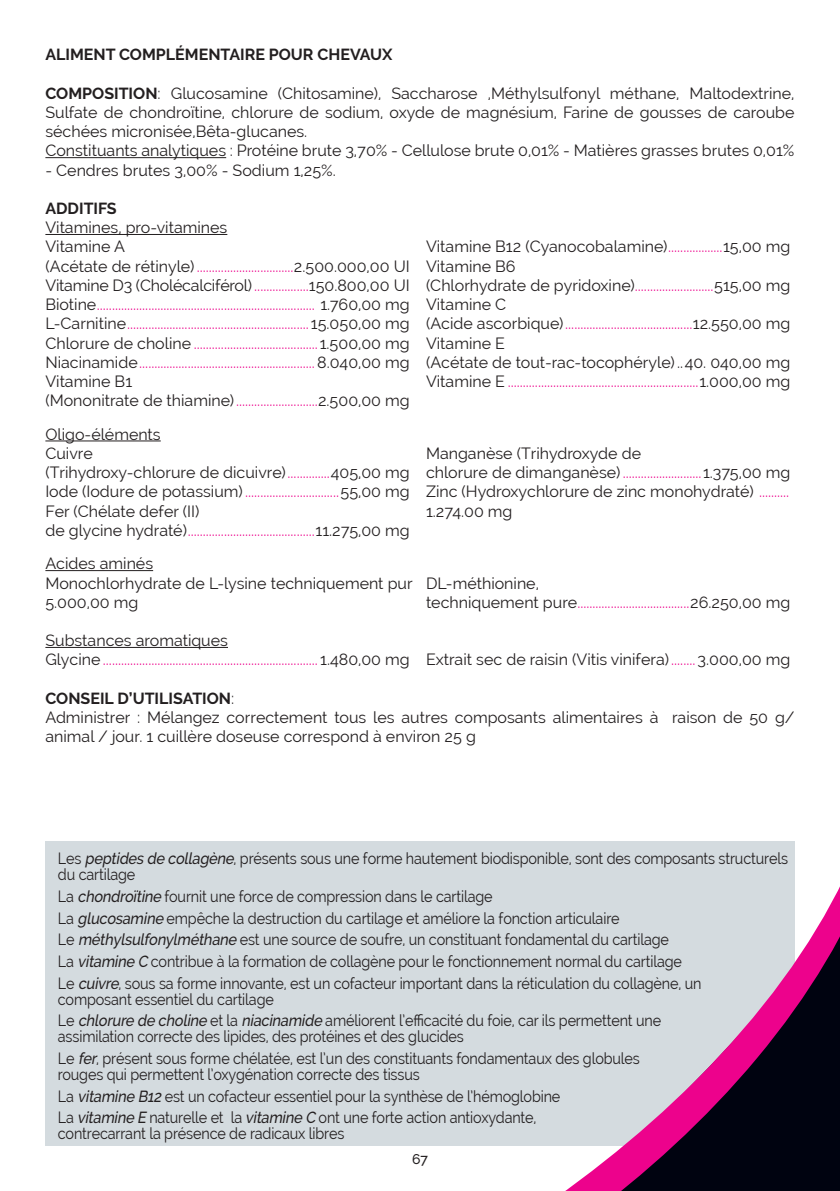
<style>
.page{position:relative;width:840px;height:1191px;background:#fff}
.page>*{position:absolute;margin:0;border:0;box-sizing:border-box;transform-origin:0 0}
.t1{font:16px/19.2px "Raleway";letter-spacing:-.01em;color:#231f20}
.t2{font:16px/21.6px "Raleway";letter-spacing:-.01em;color:#231f20;scale:.9 1}
.t3{font:16px/19.2px "Raleway";color:#ed028c}
.t4{font:700 16px "Raleway";color:#231f20}
.t5{font:500 14px "Raleway";color:#231f20}
.s1{font-weight:700}
.s2{color:#231f20}
.s3{color:#ed028c}
.s4{font-weight:500;font-style:italic}
</style>
<div class="page">
<hr style="left:45px;top:157px;width:181px;height:1px;background:#231f20">
<hr style="left:45px;top:234px;width:182px;height:1px;background:#231f20">
<hr style="left:45px;top:440px;width:116px;height:1px;background:#231f20">
<hr style="left:45px;top:570px;width:108px;height:1px;background:#231f20">
<hr style="left:45px;top:647px;width:183px;height:1px;background:#231f20">
<div style="left:45px;top:841px;width:749px;height:304px;background:#d4dbdf"></div>
<svg style="left:272px;top:841px;width:567px;height:350px"></svg>
<p class="t4" style="left:45px;top:46px;width:348px">ALIMENT COMPLÉMENTAIRE POUR CHEVAUX</p>
<p class="t1" style="left:45px;top:84px;width:750px"><span class="s1">COMPOSITION</span>: Glucosamine (Chitosamine), Saccharose ,Méthylsulfonyl méthane, Maltodextrine, Sulfate de chondroïtine, chlorure de sodium, oxyde de magnésium, Farine de gousses de caroube séchées micronisée,Bêta-glucanes.<br>Constituants analytiques : Protéine brute 3,70% - Cellulose brute 0,01% - Matières grasses brutes 0,01%</p>
<p class="t1" style="left:45px;top:160px;width:292px">- Cendres brutes 3,00% - Sodium 1,25%.</p>
<p class="t4" style="left:45px;top:199px;width:73px">ADDITIFS</p>
<p class="t3" style="left:45px;top:218px;width:366px"><span class="s2">Vitamines, pro-vitamines<br>Vitamine A<br>(Acétate de rétinyle)</span> ................................<span class="s2">2.500.000,00 UI Vitamine D3 (Cholécalciférol)</span>..................<span class="s2">150.800,00 UI Biotine</span>........................................................................ <span class="s2">1.760,00 mg L-Carnitine</span>............................................................ <span class="s2">15.050,00 mg Chlorure de choline</span> ......................................... <span class="s2">1.500,00 mg Niacinamide</span>..........................................................<span class="s2">8.040,00 mg Vitamine B1<br>(Mononitrate de thiamine)</span>...........................<span class="s2">2.500,00 mg</span></p>
<p class="t1" style="left:426px;top:237px;width:366px">Vitamine B12 (Cyanocobalamine)<span class="s3">..................</span>15,00 mg Vitamine B6<br>(Chlorhydrate de pyridoxine)<span class="s3">..........................</span>515,00 mg Vitamine C<br>(Acide ascorbique)<span class="s3">..........................................</span>12.550,00 mg Vitamine E<br>(Acétate de tout-rac-αtocophéryle) ..40. 040,00 mg Vitamine E <span class="s3">...............................................................</span>1.000,00 mg</p>
<p class="t1" style="left:45px;top:424px;width:366px">Oligo-éléments<br>Cuivre<br>(Trihydroxy-chlorure de dicuivre)<span class="s3">..............</span>405,00 mg Iode (Iodure de potassium) <span class="s3">...............................</span>55,00 mg Fer (Chélate defer (II)<br>de glycine hydraté)<span class="s3">..........................................</span>11.275,00 mg</p>
<p class="t1" style="left:426px;top:444px;width:366px">Manganèse (Trihydroxyde de<br>chlorure de dimanganèse) <span class="s3">..........................</span>1.375,00 mg Zinc (Hydroxychlorure de zinc monohydraté) <span class="s3">..........<br></span>1.274.00 mg</p>
<p class="t1" style="left:45px;top:554px;width:368px">Acides aminés<br>Monochlorhydrate de L-lysine techniquement pur<br>5.000,00 mg</p>
<p class="t1" style="left:426px;top:573px;width:365px">DL-méthionine,<br>techniquement pure<span class="s3">.....................................</span>26.250,00 mg</p>
<p class="t1" style="left:45px;top:631px;width:746px">Substances aromatiques<br>Glycine <span class="s3">.......................................................................</span> 1.480,00 mg Extrait sec de raisin (Vitis vinifera)<span class="s3">........</span> 3.000,00 mg</p>
<p class="t1" style="left:45px;top:688px;width:750px"><span class="s1">CONSEIL D’UTILISATION</span>:<br>Administrer : Mélangez correctement tous les autres composants alimentaires à raison de 50 g/ animal / jour. 1 cuillère doseuse correspond à environ 25 g</p>
<p class="t2" style="left:58px;top:850px;width:812px;line-height:16px">Les <span class="s4">peptides de collagène</span>, présents sous une forme hautement biodisponible, sont des composants structurels du cartilage</p>
<p class="t2" style="left:58px;top:885px;width:716px">La <span class="s4">chondroïtine</span> fournit une force de compression dans le cartilage<br>La <span class="s4">glucosamine</span> empêche la destruction du cartilage et améliore la fonction articulaire<br>Le <span class="s4">méthylsulfonylméthane</span> est une source de soufre, un constituant fondamental du cartilage<br>La <span class="s4">vitamine C</span> contribue à la formation de collagène pour le fonctionnement normal du cartilage Le <span class="s4">cuivre</span>, sous sa forme innovante, est un cofacteur important dans la réticulation du collagène, un</p>
<p class="t2" style="left:58px;top:988px;width:671px">composant essentiel du cartilage<br>Le <span class="s4">chlorure de choline</span> et la <span class="s4">niacinamide</span> améliorent l’efficacité du foie, car ils permettent une</p>
<p class="t2" style="left:58px;top:1026px;width:648px">assimilation correcte des lipides, des protéines et des glucides<br>Le <span class="s4">fer</span>, présent sous forme chélatée, est l’un des constituants fondamentaux des globules</p>
<p class="t2" style="left:58px;top:1063px;width:559px">rouges qui permettent l’oxygénation correcte des tissus<br>La <span class="s4">vitamine B12</span> est un cofacteur essentiel pour la synthèse de l’hémoglobine<br>La <span class="s4">vitamine E</span> naturelle et la <span class="s4">vitamine C</span> ont une forte action antioxydante,</p>
<p class="t2" style="left:58px;top:1123px;width:320px">contrecarrant la présence de radicaux libres</p>
<p class="t5" style="left:412px;top:1151px;width:17px">67</p>
</div>
